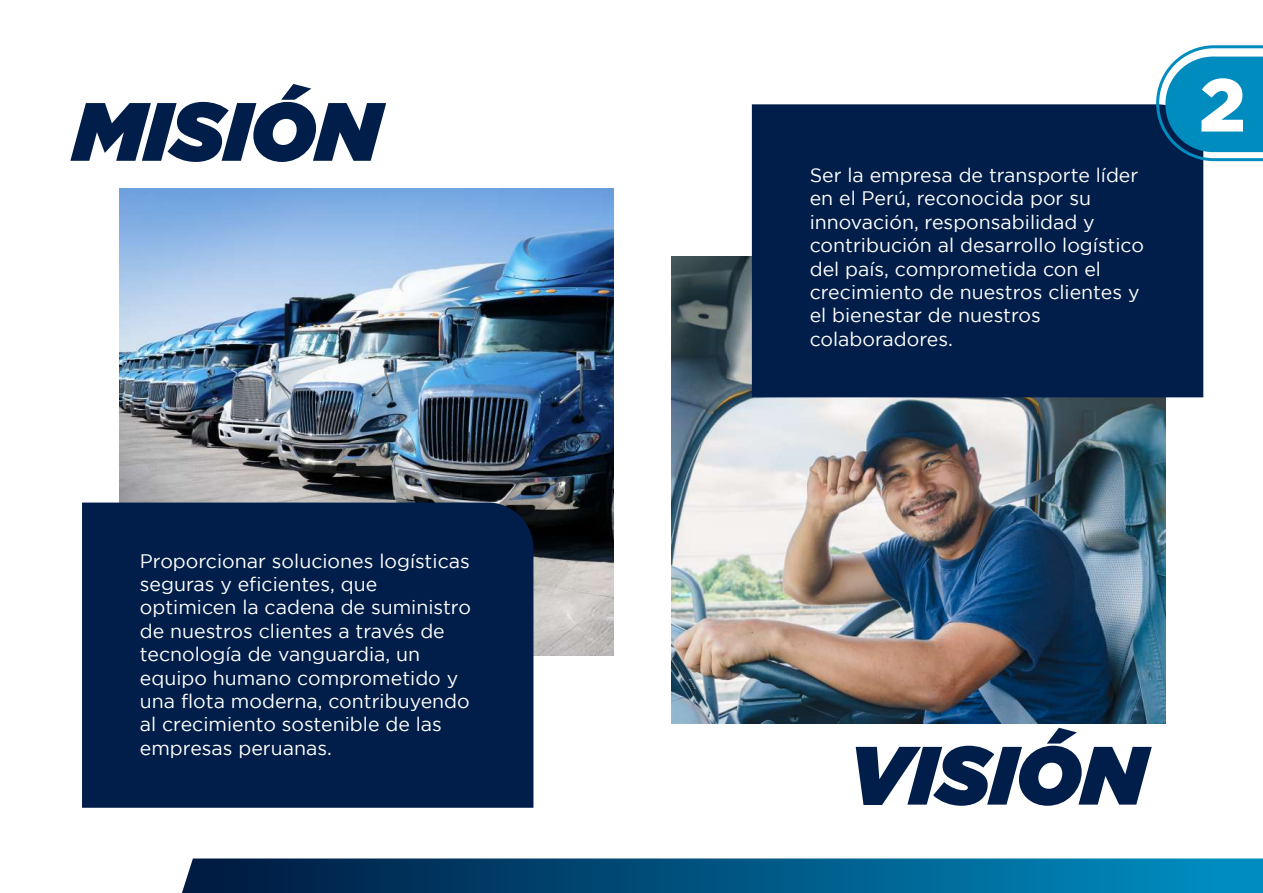
<style>
.page{position:relative;width:1263px;height:893px;background:#fff}
.page>*{position:absolute;margin:0;border:0;box-sizing:border-box;transform-origin:0 0}
.t1{font:italic 900 82.5px "Gotham";color:#001e49}
.t2{font:900 74.85px "Gotham";color:#fff}
.t3{font:19.5px/23.4px "Gotham";color:#fff}
</style>
<div class="page">
<img style="left:119px;top:189px;width:495px;height:466px">
<img style="left:672px;top:257px;width:494px;height:466px">
<div style="left:82px;top:503px;width:451px;height:305px;background:#001e49"></div>
<div style="left:752px;top:104px;width:451px;height:293px;background:#001e49"></div>
<svg style="left:182px;top:858px;width:1081px;height:35px;background:#045783"></svg>
<svg style="left:1156px;top:45px;width:107px;height:116px"></svg>
<h1 class="t1" style="left:73px;top:84px;width:308px">MISIÓN</h1>
<p class="t3" style="left:140px;top:550px;width:333px">Proporcionar soluciones logísticas seguras y eficientes, que optimicen la cadena de suministro de nuestros clientes a través de tecnología de vanguardia, un equipo humano comprometido y una flota moderna, contribuyendo al crecimiento sostenible de las empresas peruanas.</p>
<p class="t3" style="left:810px;top:165px;width:336px">Ser la empresa de transporte líder en el Perú, reconocida por su innovación, responsabilidad y contribución al desarrollo logístico del país, comprometida con el crecimiento de nuestros clientes y el bienestar de nuestros colaboradores.</p>
<h2 class="t2" style="left:1199px;top:77px;width:48px">2</h2>
<h1 class="t1" style="left:848px;top:727px;width:299px">VISIÓN</h1>
</div>
